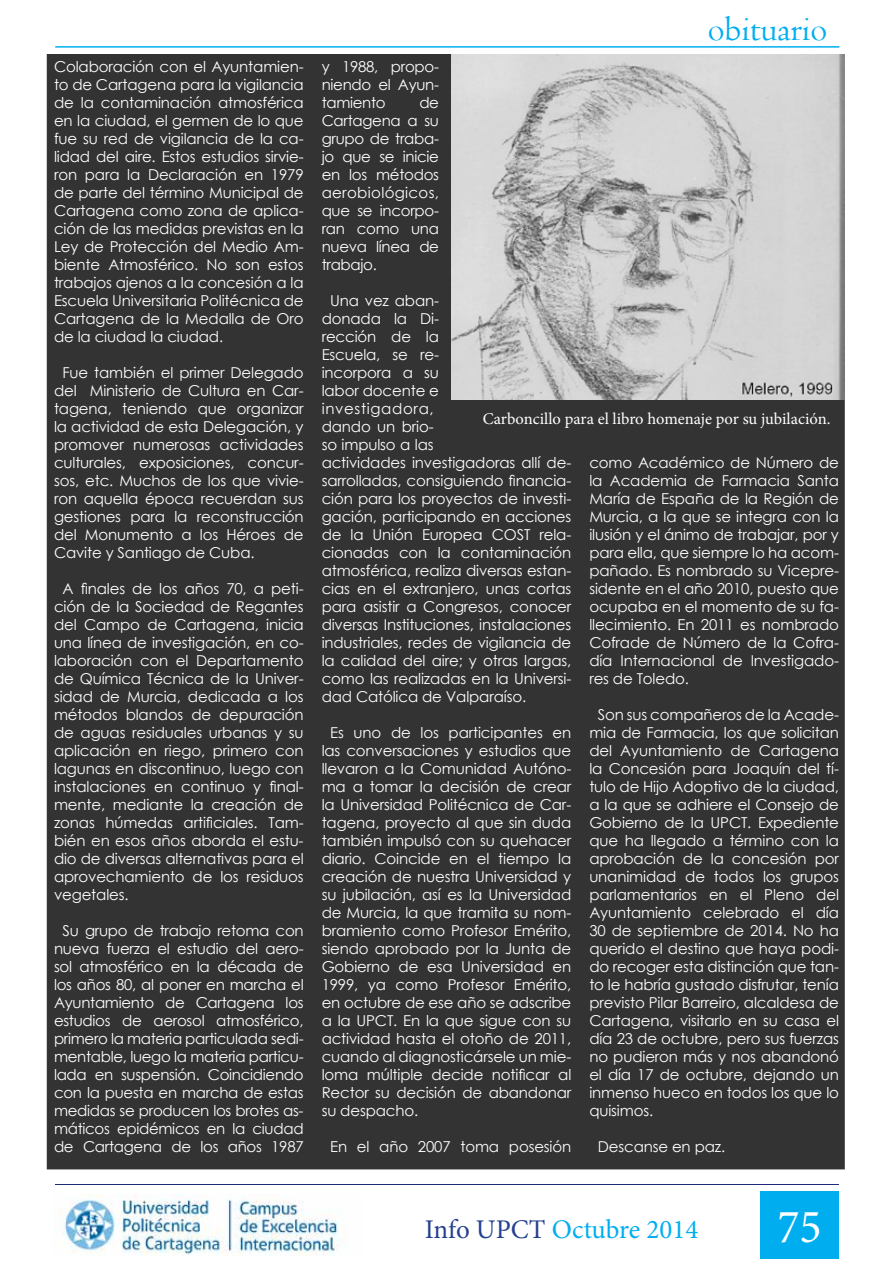
<style>
.page{position:relative;width:893px;height:1263px;background:#fff}
.page>*{position:absolute;margin:0;border:0;box-sizing:border-box;transform-origin:0 0}
.t1{font:47.7px "Minion Pro";color:#fff;scale:.96 1}
.t2{font:36px "Centaur";color:#00aeef}
.t3{font:27px "Minion Pro";color:#00aeef}
.t4{font:16.5px "Minion Pro";letter-spacing:-.005em;color:#fff}
.t5{font:15px/18px "Century Gothic";letter-spacing:-.01em;color:#fff;text-align:justify}
.s1{color:#25408f}
</style>
<div class="page">
<div style="left:47px;top:54px;width:798px;height:1115px;background:#333;border:2px solid #000"></div>
<hr style="left:55px;top:46px;width:784px;height:2px;background:#00aeef">
<div style="left:760px;top:1191px;width:79px;height:68px;background:#00aeef"></div>
<hr style="left:55px;top:1183px;width:784px;height:1px;background:#1d2b7a">
<img style="left:56px;top:1194px;width:288px;height:61px">
<img style="left:452px;top:54px;width:392px;height:346px">
<p class="t5" style="left:54px;top:57px;width:251px">Colaboración con el Ayuntamien&shy;to de Cartagena para la vigilancia de la contaminación atmosférica en la ciudad, el germen de lo que fue su red de vigilancia de la ca&shy;lidad del aire. Estos estudios sirvie&shy;ron para la Declaración en 1979 de parte del término Municipal de Cartagena como zona de aplica&shy;ción de las medidas previstas en la Ley de Protección del Medio Am&shy;biente Atmosférico. No son estos trabajos ajenos a la concesión a la Escuela Universitaria Politécnica de Cartagena de la Medalla de Oro de la ciudad la ciudad.</p>
<p class="t5" style="left:54px;top:363px;width:251px;text-indent:9px">Fue también el primer Delegado del Ministerio de Cultura en Car&shy;tagena, teniendo que organizar la actividad de esta Delegación, y promover numerosas actividades culturales, exposiciones, concur&shy;sos, etc. Muchos de los que vivie&shy;ron aquella época recuerdan sus gestiones para la reconstrucción del Monumento a los Héroes de Cavite y Santiago de Cuba.</p>
<p class="t5" style="left:54px;top:579px;width:251px;text-indent:9px">A finales de los años 70, a peti&shy;ción de la Sociedad de Regantes del Campo de Cartagena, inicia una línea de investigación, en co&shy;laboración con el Departamento de Química Técnica de la Univer&shy;sidad de Murcia, dedicada a los métodos blandos de depuración de aguas residuales urbanas y su aplicación en riego, primero con lagunas en discontinuo, luego con instalaciones en continuo y final&shy;mente, mediante la creación de zonas húmedas artificiales. Tam&shy;bién en esos años aborda el estu&shy;dio de diversas alternativas para el aprovechamiento de los residuos vegetales.</p>
<p class="t5" style="left:54px;top:921px;width:251px;text-align:center">Su grupo de trabajo retoma con nueva fuerza el estudio del aero&shy;sol atmosférico en la década de los años 80, al poner en marcha el<br>Ayuntamiento de Cartagena los estudios de aerosol atmosférico, primero la materia particulada sedi&shy;mentable, luego la materia particu&shy;lada en suspensión. Coincidiendo con la puesta en marcha de estas medidas se producen los brotes as&shy;máticos epidémicos en la ciudad de Cartagena de los años 1987</p>
<h2 class="t2" style="left:708px;top:7px;width:121px">obituario</h2>
<p class="t5" style="left:322px;top:57px;width:119px">y 1988, propo&shy;niendo el Ayun&shy;tamiento</p>
<p class="t5" style="left:322px;top:93px;width:119px;text-indent:98px">de Cartagena a su grupo de traba&shy;jo que se inicie en los métodos aerobiológicos, que se incorpo&shy;ran como una nueva línea de trabajo.</p>
<p class="t5" style="left:322px;top:291px;width:251px;text-align:left;text-indent:9px">Una vez aban-<br>donada la Di-<br>rección de la<br>Escuela, se re-<br>incorpora a su<br>labor docente e<br>investigadora,<br>dando un brio-<br>so impulso a las<br>actividades investigadoras allí de&shy;sarrolladas, consiguiendo financia&shy;ción para los proyectos de investi&shy;gación, participando en acciones de la Unión Europea COST rela&shy;cionadas con la contaminación atmosférica, realiza diversas estan&shy;cias en el extranjero, unas cortas para asistir a Congresos, conocer diversas Instituciones, instalaciones industriales, redes de vigilancia de la calidad del aire; y otras largas, como las realizadas en la Universi&shy;dad Católica de Valparaíso.</p>
<p class="t5" style="left:322px;top:723px;width:251px;text-indent:9px">Es uno de los participantes en las conversaciones y estudios que llevaron a la Comunidad Autóno&shy;ma a tomar la decisión de crear la Universidad Politécnica de Car&shy;tagena, proyecto al que sin duda también impulsó con su quehacer diario. Coincide en el tiempo la creación de nuestra Universidad y su jubilación, así es la Universidad de Murcia, la que tramita su nom&shy;bramiento como Profesor Emérito, siendo aprobado por la Junta de Gobierno de esa Universidad en 1999, ya como Profesor Emérito, en octubre de ese año se adscribe a la UPCT. En la que sigue con su actividad hasta el otoño de 2011, cuando al diagnosticársele un mie&shy;loma múltiple decide notificar al Rector su decisión de abandonar su despacho.</p>
<p class="t5" style="left:330px;top:1137px;width:243px">En el año 2007 toma posesión</p>
<p class="t4" style="left:483px;top:408px;width:349px">Carboncillo para el libro homenaje por su jubilación.</p>
<p class="t5" style="left:589px;top:453px;width:251px">como Académico de Número de la Academia de Farmacia Santa María de España de la Región de Murcia, a la que se integra con la ilusión y el ánimo de trabajar, por y para ella, que siempre lo ha acom&shy;pañado. Es nombrado su Vicepre&shy;sidente en el año 2010, puesto que ocupaba en el momento de su fa&shy;llecimiento. En 2011 es nombrado Cofrade de Número de la Cofra&shy;día Internacional de Investigado&shy;res de Toledo.</p>
<p class="t5" style="left:589px;top:705px;width:251px;text-indent:9px">Son sus compañeros de la Acade&shy;mia de Farmacia, los que solicitan del Ayuntamiento de Cartagena la Concesión para Joaquín del tí&shy;tulo de Hijo Adoptivo de la ciudad, a la que se adhiere el Consejo de Gobierno de la UPCT. Expediente que ha llegado a término con la aprobación de la concesión por unanimidad de todos los grupos parlamentarios en el Pleno del Ayuntamiento celebrado el día 30 de septiembre de 2014. No ha querido el destino que haya podi&shy;do recoger esta distinción que tan&shy;to le habría gustado disfrutar, tenía previsto Pilar Barreiro, alcaldesa de Cartagena, visitarlo en su casa el día 23 de octubre, pero sus fuerzas no pudieron más y nos abandonó el día 17 de octubre, dejando un inmenso hueco en todos los que lo quisimos.</p>
<p class="t5" style="left:598px;top:1137px;width:129px">Descanse en paz.</p>
<h3 class="t3" style="left:425px;top:1211px;width:275px"><span class="s1">Info UPCT</span> Octubre 2014</h3>
<h1 class="t1" style="left:778px;top:1195px;width:47px">75</h1>
</div>
